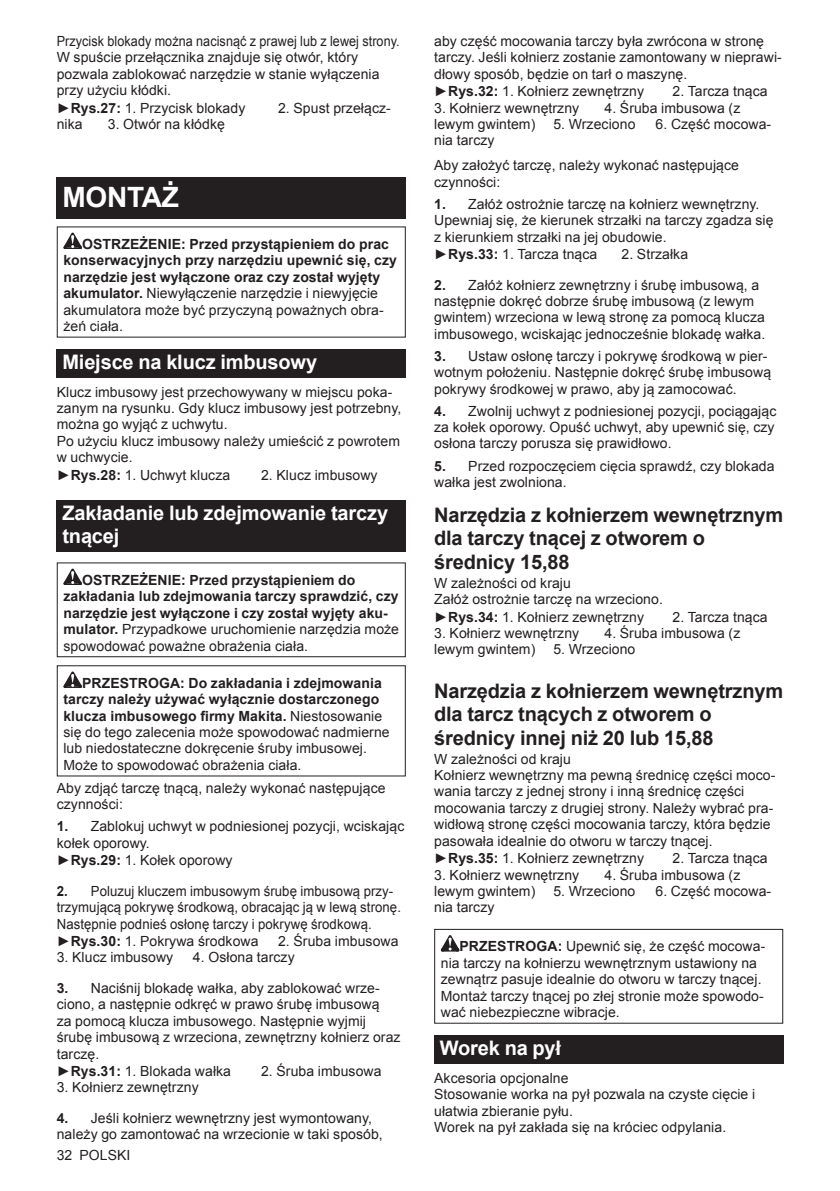
<style>
.page{position:relative;width:840px;height:1191px;background:#fff}
.page>*{position:absolute;margin:0;border:0;box-sizing:border-box;transform-origin:0 0}
.t1{font:700 28px "Arial";letter-spacing:-.01em;color:#fff}
.t2{font:700 20px/23.4px "Arial";letter-spacing:-.01em;color:#231f20}
.t3{font:700 20px/23.4px "Arial";letter-spacing:-.01em;color:#fff}
.t4{font:14px/16.4px "Arial";letter-spacing:.005em;color:#231f20}
.t5{font:700 14px/16.4px "Arial";letter-spacing:.005em;color:#231f20}
.t6{font:14px/16.6px "Arial";letter-spacing:.005em;color:#231f20;scale:.9 1}
.t7{font:14px/16.8px "Arial";letter-spacing:.005em;color:#231f20;scale:.94 1}
.s1{font-weight:700}
.s2{font-weight:400}
</style>
<div class="page">
<div style="left:57px;top:177px;width:348px;height:41px;background:#231f20"></div>
<svg style="left:63px;top:233px;width:19px;height:16px"></svg>
<div style="left:57px;top:349px;width:348px;height:28px;background:#231f20"></div>
<div style="left:57px;top:499px;width:348px;height:52px;background:#231f20"></div>
<svg style="left:63px;top:568px;width:19px;height:17px"></svg>
<div style="left:57px;top:562px;width:348px;height:95px;border:1px solid #231f20"></div>
<svg style="left:63px;top:671px;width:19px;height:17px"></svg>
<svg style="left:440px;top:935px;width:19px;height:16px"></svg>
<div style="left:434px;top:929px;width:348px;height:94px;border:1px solid #231f20"></div>
<div style="left:434px;top:1035px;width:348px;height:28px;background:#231f20"></div>
<p class="t6" style="left:57px;top:33px;width:382px">Przycisk blokady można nacisnąć z prawej lub z lewej strony.<br>W spuście przełącznika znajduje się otwór, który pozwala zablokować narzędzie w stanie wyłączenia przy użyciu kłódki.<br>►<span class="s1">Rys.27:</span> 1. Przycisk blokady</p>
<p class="t4" style="left:278px;top:100px;width:114px">2. Spust przełącz-</p>
<p class="t4" style="left:57px;top:116px;width:27px">nika</p>
<p class="t4" style="left:108px;top:116px;width:118px">3. Otwór na kłódkę</p>
<h1 class="t1" style="left:62px;top:178px;width:118px">MONTAŻ</h1>
<p class="t5" style="left:63px;top:236px;width:335px;text-indent:19px">OSTRZEŻENIE: Przed przystąpieniem do prac konserwacyjnych przy narzędziu upewnić się, czy narzędzie jest wyłączone oraz czy został wyjęty akumulator. <span class="s2">Niewyłączenie narzędzie i niewyjęcie akumulatora może być przyczyną poważnych obra&shy;żeń ciała.</span></p>
<h2 class="t3" style="left:62px;top:351px;width:256px">Miejsce na klucz imbusowy</h2>
<p class="t4" style="left:57px;top:383px;width:346px">Klucz imbusowy jest przechowywany w miejscu poka&shy;zanym na rysunku. Gdy klucz imbusowy jest potrzebny, można go wyjąć z uchwytu.<br>Po użyciu klucz imbusowy należy umieścić z powrotem w uchwycie.<br>►<span class="s1">Rys.28:</span> 1. Uchwyt klucza</p>
<p class="t4" style="left:261px;top:468px;width:118px">2. Klucz imbusowy</p>
<h2 class="t3" style="left:62px;top:501px;width:327px">Zakładanie lub zdejmowanie tarczy tnącej</h2>
<p class="t5" style="left:63px;top:572px;width:337px;text-indent:19px">OSTRZEŻENIE: Przed przystąpieniem do zakładania lub zdejmowania tarczy sprawdzić, czy narzędzie jest wyłączone i czy został wyjęty aku&shy;mulator. <span class="s2">Przypadkowe uruchomienie narzędzia może spowodować poważne obrażenia ciała.</span></p>
<p class="t4" style="left:63px;top:676px;width:327px;text-indent:19px"><span class="s1">PRZESTROGA: Do zakładania i zdejmowania tarczy należy używać wyłącznie dostarczonego klucza imbusowego firmy Makita.</span> Niestosowanie się do tego zalecenia może spowodować nadmierne lub niedostateczne dokręcenie śruby imbusowej.<br>Może to spowodować obrażenia ciała.</p>
<p class="t4" style="left:57px;top:780px;width:330px">Aby zdjąć tarczę tnącą, należy wykonać następujące czynności:</p>
<p class="t4" style="left:57px;top:818px;width:349px;line-height:17px"><span class="s1">1.</span> Zablokuj uchwyt w podniesionej pozycji, wciskając kołek oporowy.<br>►<span class="s1">Rys.29:</span> 1. Kołek oporowy</p>
<p class="t7" style="left:57px;top:882px;width:367px"><span class="s1">2.</span> Poluzuj kluczem imbusowym śrubę imbusową przy&shy;trzymującą pokrywę środkową, obracając ją w lewą stronę.<br>Następnie podnieś osłonę tarczy i pokrywę środkową. ►<span class="s1">Rys.30:</span> 1. Pokrywa środkowa</p>
<p class="t4" style="left:278px;top:933px;width:122px">2. Śruba imbusowa</p>
<p class="t4" style="left:57px;top:949px;width:118px">3. Klucz imbusowy</p>
<p class="t4" style="left:193px;top:949px;width:103px">4. Osłona tarczy</p>
<p class="t4" style="left:57px;top:980px;width:345px"><span class="s1">3.</span> Naciśnij blokadę wałka, aby zablokować wrze&shy;ciono, a następnie odkręć w prawo śrubę imbusową<br>za pomocą klucza imbusowego. Następnie wyjmij śrubę imbusową z wrzeciona, zewnętrzny kołnierz oraz tarczę.<br>►<span class="s1">Rys.31:</span> 1. Blokada wałka</p>
<p class="t4" style="left:261px;top:1063px;width:122px">2. Śruba imbusowa</p>
<p class="t4" style="left:57px;top:1079px;width:143px">3. Kołnierz zewnętrzny</p>
<p class="t4" style="left:57px;top:1110px;width:327px"><span class="s1">4.</span> Jeśli kołnierz wewnętrzny jest wymontowany, należy go zamontować na wrzecionie w taki sposób,</p>
<p class="t4" style="left:57px;top:1148px;width:75px">32 POLSKI</p>
<p class="t4" style="left:434px;top:33px;width:349px">aby część mocowania tarczy była zwrócona w stronę tarczy. Jeśli kołnierz zostanie zamontowany w nieprawi&shy;dłowy sposób, będzie on tarł o maszynę.<br>►<span class="s1">Rys.32:</span> 1. Kołnierz zewnętrzny</p>
<p class="t4" style="left:672px;top:83px;width:97px">2. Tarcza tnąca</p>
<p class="t4" style="left:434px;top:100px;width:146px">3. Kołnierz wewnętrzny</p>
<p class="t4" style="left:604px;top:100px;width:137px">4. Śruba imbusowa (z</p>
<p class="t4" style="left:434px;top:116px;width:103px">lewym gwintem)</p>
<p class="t4" style="left:553px;top:116px;width:83px">5. Wrzeciono</p>
<p class="t4" style="left:655px;top:116px;width:117px">6. Część mocowa-</p>
<p class="t4" style="left:434px;top:129px;width:306px;line-height:24.8px">nia tarczy<br>Aby założyć tarczę, należy wykonać następujące</p>
<p class="t4" style="left:434px;top:174px;width:68px">czynności:</p>
<p class="t4" style="left:434px;top:196px;width:340px"><span class="s1">1.</span> Załóż ostrożnie tarczę na kołnierz wewnętrzny.<br>Upewniaj się, że kierunek strzałki na tarczy zgadza się z kierunkiem strzałki na jej obudowie.<br>►<span class="s1">Rys.33:</span> 1. Tarcza tnąca</p>
<p class="t4" style="left:621px;top:246px;width:68px">2. Strzałka</p>
<p class="t4" style="left:434px;top:277px;width:332px"><span class="s1">2.</span> Załóż kołnierz zewnętrzny i śrubę imbusową, a następnie dokręć dobrze śrubę imbusową (z lewym gwintem) wrzeciona w lewą stronę za pomocą klucza imbusowego, wciskając jednocześnie blokadę wałka.</p>
<p class="t4" style="left:434px;top:348px;width:338px"><span class="s1">3.</span> Ustaw osłonę tarczy i pokrywę środkową w pier&shy;wotnym położeniu. Następnie dokręć śrubę imbusową pokrywy środkowej w prawo, aby ją zamocować.</p>
<p class="t4" style="left:434px;top:403px;width:343px"><span class="s1">4.</span> Zwolnij uchwyt z podniesionej pozycji, pociągając za kołek oporowy. Opuść uchwyt, aby upewnić się, czy osłona tarczy porusza się prawidłowo.</p>
<p class="t4" style="left:434px;top:457px;width:341px"><span class="s1">5.</span> Przed rozpoczęciem cięcia sprawdź, czy blokada wałka jest zwolniona.</p>
<h2 class="t2" style="left:434px;top:503px;width:350px">Narzędzia z kołnierzem wewnętrznym dla tarczy tnącej z otworem o średnicy 15,88</h2>
<p class="t4" style="left:434px;top:574px;width:230px;line-height:17px">W zależności od kraju<br>Załóż ostrożnie tarczę na wrzeciono. ►<span class="s1">Rys.34:</span> 1. Kołnierz zewnętrzny</p>
<p class="t4" style="left:672px;top:608px;width:97px">2. Tarcza tnąca</p>
<p class="t4" style="left:434px;top:625px;width:146px">3. Kołnierz wewnętrzny</p>
<p class="t4" style="left:604px;top:625px;width:137px">4. Śruba imbusowa (z</p>
<p class="t4" style="left:434px;top:642px;width:103px">lewym gwintem)</p>
<p class="t4" style="left:553px;top:642px;width:83px">5. Wrzeciono</p>
<h2 class="t2" style="left:434px;top:679px;width:350px">Narzędzia z kołnierzem wewnętrznym dla tarcz tnących z otworem o średnicy innej niż 20 lub 15,88</h2>
<p class="t4" style="left:434px;top:750px;width:342px">W zależności od kraju<br>Kołnierz wewnętrzny ma pewną średnicę części moco&shy;wania tarczy z jednej strony i inną średnicę części mocowania tarczy z drugiej strony. Należy wybrać pra&shy;widłową stronę części mocowania tarczy, która będzie pasowała idealnie do otworu w tarczy tnącej. ►<span class="s1">Rys.35:</span> 1. Kołnierz zewnętrzny</p>
<p class="t4" style="left:672px;top:850px;width:97px">2. Tarcza tnąca</p>
<p class="t4" style="left:434px;top:866px;width:146px">3. Kołnierz wewnętrzny</p>
<p class="t4" style="left:604px;top:866px;width:137px">4. Śruba imbusowa (z</p>
<p class="t4" style="left:434px;top:883px;width:103px">lewym gwintem)</p>
<p class="t4" style="left:553px;top:883px;width:83px">5. Wrzeciono</p>
<p class="t4" style="left:655px;top:883px;width:117px">6. Część mocowa-</p>
<p class="t4" style="left:434px;top:900px;width:62px">nia tarczy</p>
<p class="t4" style="left:440px;top:938px;width:326px;text-indent:19px"><span class="s1">PRZESTROGA:</span> Upewnić się, że część mocowa&shy;nia tarczy na kołnierzu wewnętrznym ustawiony na zewnątrz pasuje idealnie do otworu w tarczy tnącej.<br>Montaż tarczy tnącej po złej stronie może spowodo&shy;wać niebezpieczne wibracje.</p>
<h2 class="t3" style="left:439px;top:1037px;width:123px">Worek na pył</h2>
<p class="t4" style="left:434px;top:1069px;width:322px">Akcesoria opcjonalne<br>Stosowanie worka na pył pozwala na czyste cięcie i ułatwia zbieranie pyłu.<br>Worek na pył zakłada się na króciec odpylania.</p>
</div>
